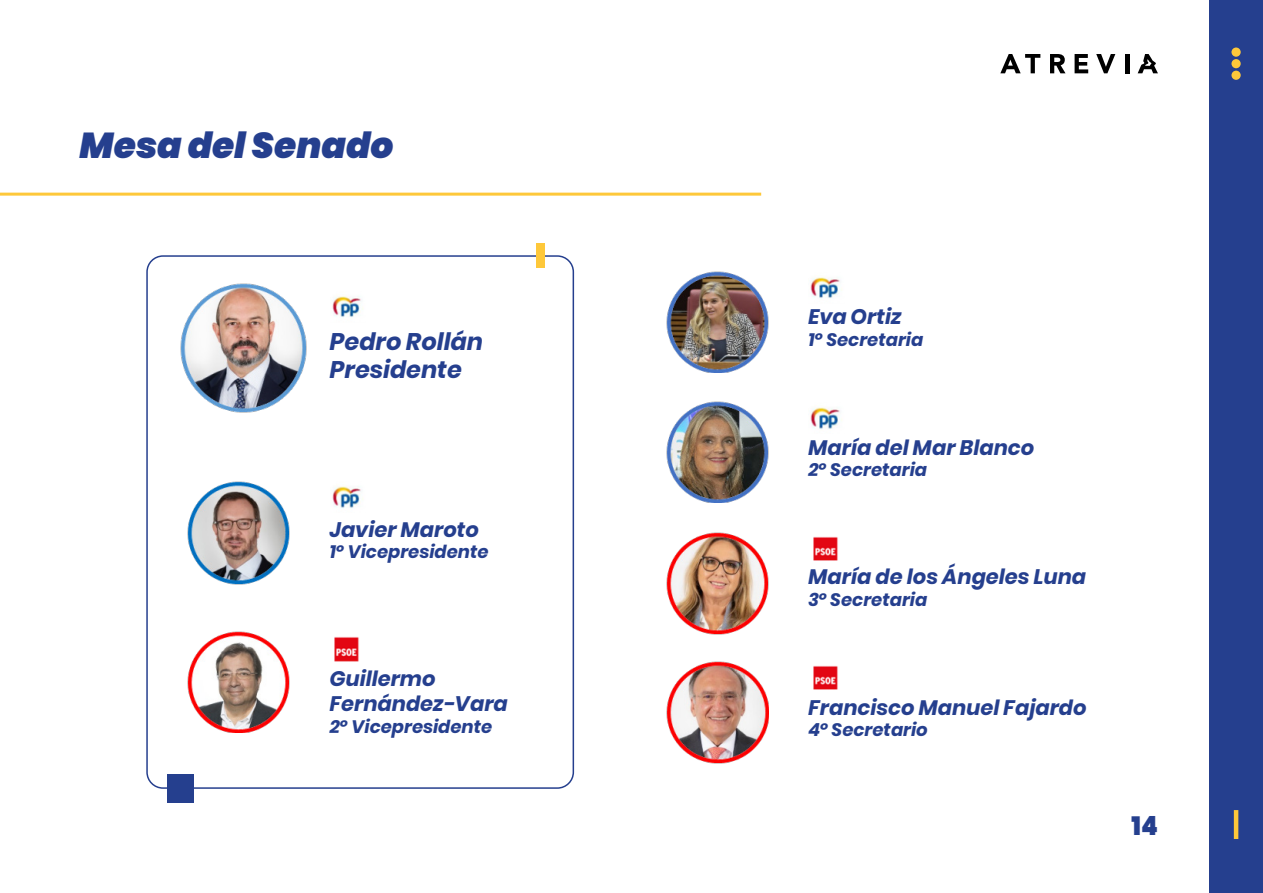
<style>
.page{position:relative;width:1263px;height:893px;background:#fff}
.page>*{position:absolute;margin:0;border:0;box-sizing:border-box;transform-origin:0 0}
.t1{font:italic 900 36px "Poppins";color:#253f8e}
.t2{font:900 26.4px "Poppins";color:#253f8e;scale:.91 1}
.t3{font:italic 700 24px "Poppins";color:#253f8e}
.t4{font:italic 700 21px "Poppins";color:#253f8e}
.t5{font:italic 700 18px "Poppins";color:#253f8e}
</style>
<div class="page">
<svg style="left:1050px;top:54px;width:15px;height:19px"></svg>
<svg style="left:1074px;top:54px;width:14px;height:19px"></svg>
<svg style="left:1096px;top:54px;width:19px;height:19px"></svg>
<hr style="left:1125px;top:54px;width:4px;height:19px;background:#000">
<svg style="left:1000px;top:54px;width:40px;height:19px"></svg>
<svg style="left:1138px;top:54px;width:20px;height:19px"></svg>
<div style="left:1209px;top:0;width:54px;height:893px;background:#253f8e"></div>
<div style="left:1231px;top:48px;width:10px;height:9px;background:#fec83a;border-radius:50%"></div>
<div style="left:1231px;top:59px;width:10px;height:9px;background:#fec83a;border-radius:50%"></div>
<div style="left:1231px;top:71px;width:10px;height:9px;background:#fec83a;border-radius:50%"></div>
<hr style="left:1234px;top:810px;width:4px;height:29px;background:#fec83a">
<hr style="left:0;top:193px;width:761px;height:3px;background:#fec83a">
<div style="left:146px;top:255px;width:428px;height:534px;border:2px solid #253f8e;border-radius:16px"></div>
<div style="left:167px;top:774px;width:27px;height:29px;background:#253f8e"></div>
<div style="left:536px;top:243px;width:8px;height:25px;background:#fec83a"></div>
<img style="left:181px;top:284px;width:125px;height:128px">
<img style="left:332px;top:296px;width:31px;height:22px">
<img style="left:332px;top:486px;width:31px;height:23px">
<img style="left:810px;top:277px;width:32px;height:22px">
<img style="left:810px;top:407px;width:32px;height:23px">
<img style="left:188px;top:482px;width:101px;height:102px">
<img style="left:188px;top:631px;width:101px;height:102px">
<img style="left:334px;top:637px;width:25px;height:25px">
<img style="left:813px;top:536px;width:25px;height:25px">
<img style="left:813px;top:665px;width:25px;height:25px">
<img style="left:666px;top:271px;width:102px;height:102px">
<img style="left:666px;top:401px;width:102px;height:102px">
<img style="left:666px;top:533px;width:102px;height:101px">
<img style="left:666px;top:662px;width:103px;height:101px">
<p class="t1" style="left:80px;top:124px;width:315px">Mesa del Senado</p>
<p class="t3" style="left:330px;top:327px;width:155px">Pedro Rollán</p>
<p class="t3" style="left:330px;top:356px;width:134px">Presidente</p>
<p class="t4" style="left:330px;top:517px;width:151px">Javier Maroto</p>
<p class="t5" style="left:330px;top:542px;width:160px">1º Vicepresidente</p>
<p class="t4" style="left:330px;top:667px;width:107px">Guillermo</p>
<p class="t4" style="left:330px;top:692px;width:180px">Fernández-Vara</p>
<p class="t5" style="left:330px;top:716px;width:164px">2º Vicepresidente</p>
<p class="t4" style="left:808px;top:305px;width:95px">Eva Ortiz</p>
<p class="t5" style="left:808px;top:329px;width:116px">1º Secretaria</p>
<p class="t4" style="left:808px;top:435px;width:227px">María del Mar Blanco</p>
<p class="t5" style="left:808px;top:459px;width:120px">2º Secretaria</p>
<p class="t4" style="left:808px;top:565px;width:279px">María de los Ángeles Luna</p>
<p class="t5" style="left:808px;top:589px;width:120px">3º Secretaria</p>
<p class="t4" style="left:808px;top:695px;width:280px">Francisco Manuel Fajardo</p>
<p class="t5" style="left:808px;top:719px;width:121px">4º Secretario</p>
<p class="t2" style="left:1131px;top:811px;width:31px">14</p>
</div>
